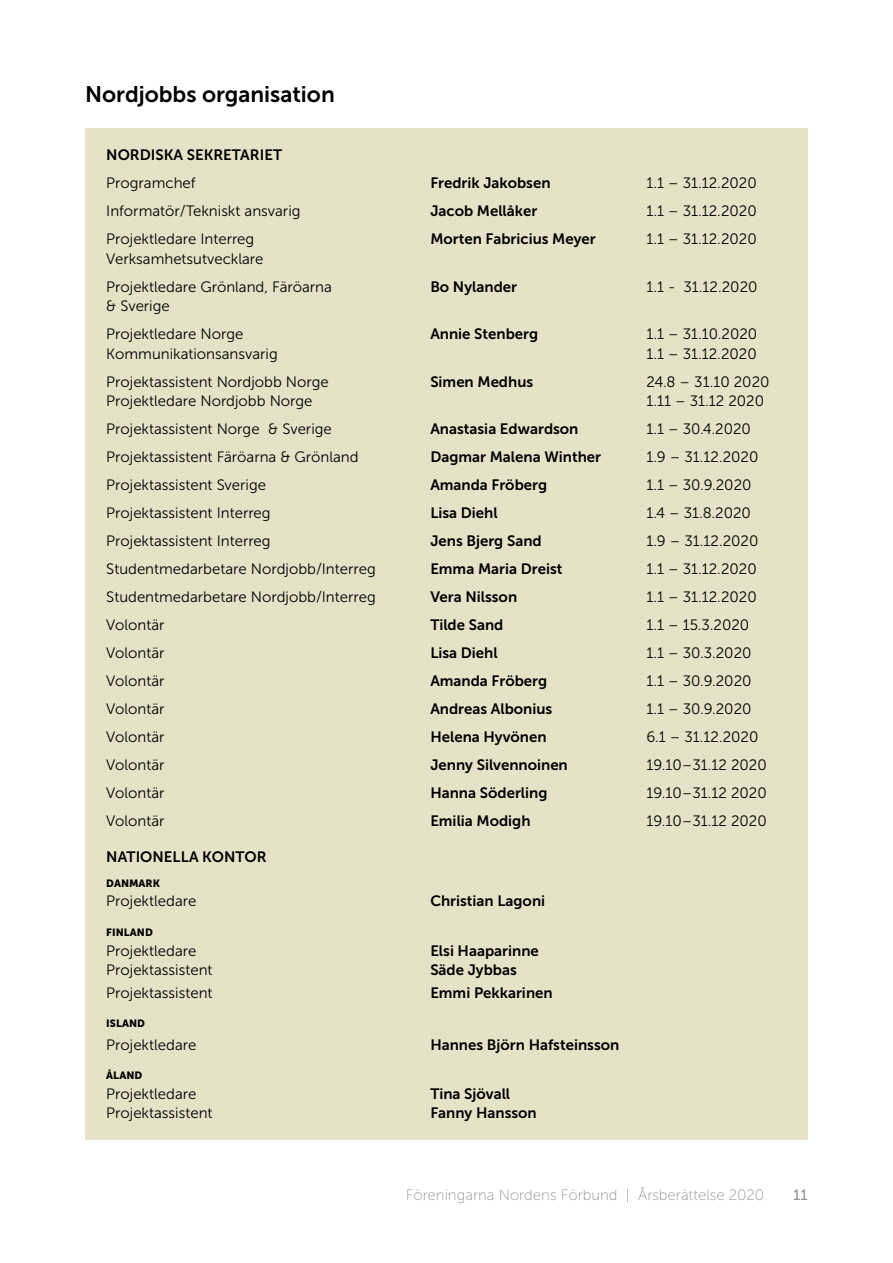
<style>
.page{position:relative;width:893px;height:1263px;background:#fff}
.page>*{position:absolute;margin:0;border:0;box-sizing:border-box;transform-origin:0 0}
.t1{font:22.5px "Museo Sans 700";color:#000}
.t2{font:15px/28px "Museo Sans 300";color:#000}
.t3{font:15px "Museo Sans 700";color:#000}
.t4{font:15px "Museo Sans 100";color:#939598}
.t5{font:15px "Museo Sans 500";color:#939598}
.t6{font:10.5px "Museo Sans 900";color:#000}
</style>
<div class="page">
<div style="left:85px;top:128px;width:723px;height:1011px;background:#e6e2c7"></div>
<h1 class="t1" style="left:85px;top:82px;width:251px">Nordjobbs organisation</h1>
<p class="t3" style="left:106px;top:147px;width:177px">NORDISKA SEKRETARIET</p>
<p class="t2" style="left:106px;top:169px;width:91px">Programchef</p>
<p class="t3" style="left:430px;top:175px;width:122px">Fredrik Jakobsen</p>
<p class="t2" style="left:646px;top:169px;width:112px">1.1 – 31.12.2020</p>
<p class="t2" style="left:106px;top:197px;width:196px">Informatör/Tekniskt ansvarig</p>
<p class="t3" style="left:430px;top:203px;width:108px">Jacob Mellåker</p>
<p class="t2" style="left:646px;top:197px;width:112px">1.1 – 31.12.2020</p>
<p class="t2" style="left:106px;top:225px;width:150px">Projektledare Interreg</p>
<p class="t3" style="left:430px;top:231px;width:167px">Morten Fabricius Meyer</p>
<p class="t2" style="left:646px;top:225px;width:112px">1.1 – 31.12.2020</p>
<p class="t2" style="left:106px;top:245px;width:227px">Verksamhetsutvecklare<br>Projektledare Grönland, Färöarna</p>
<p class="t3" style="left:430px;top:278px;width:88px">Bo Nylander</p>
<p class="t2" style="left:646px;top:273px;width:113px">1.1 - 31.12.2020</p>
<p class="t2" style="left:106px;top:292px;width:139px">&amp; Sverige<br>Projektledare Norge</p>
<p class="t3" style="left:430px;top:326px;width:109px">Annie Stenberg</p>
<p class="t2" style="left:646px;top:320px;width:112px">1.1 – 31.10.2020</p>
<p class="t2" style="left:106px;top:340px;width:173px">Kommunikationsansvarig</p>
<p class="t2" style="left:646px;top:340px;width:112px">1.1 – 31.12.2020</p>
<p class="t2" style="left:106px;top:368px;width:224px">Projektassistent Nordjobb Norge</p>
<p class="t3" style="left:430px;top:373px;width:104px">Simen Medhus</p>
<p class="t2" style="left:646px;top:368px;width:125px">24.8 – 31.10 2020</p>
<p class="t2" style="left:106px;top:387px;width:208px">Projektledare Nordjobb Norge</p>
<p class="t2" style="left:646px;top:387px;width:119px">1.11 – 31.12 2020</p>
<p class="t2" style="left:106px;top:415px;width:227px">Projektassistent Norge &amp; Sverige</p>
<p class="t3" style="left:430px;top:421px;width:150px">Anastasia Edwardson</p>
<p class="t2" style="left:646px;top:415px;width:106px">1.1 – 30.4.2020</p>
<p class="t2" style="left:106px;top:443px;width:254px">Projektassistent Färöarna &amp; Grönland</p>
<p class="t3" style="left:430px;top:449px;width:172px">Dagmar Malena Winther</p>
<p class="t2" style="left:646px;top:443px;width:114px">1.9 – 31.12.2020</p>
<p class="t2" style="left:106px;top:471px;width:161px">Projektassistent Sverige</p>
<p class="t3" style="left:430px;top:477px;width:118px">Amanda Fröberg</p>
<p class="t2" style="left:646px;top:471px;width:107px">1.1 – 30.9.2020</p>
<p class="t2" style="left:106px;top:499px;width:166px">Projektassistent Interreg</p>
<p class="t3" style="left:430px;top:505px;width:69px">Lisa Diehl</p>
<p class="t2" style="left:646px;top:499px;width:106px">1.4 – 31.8.2020</p>
<p class="t2" style="left:106px;top:527px;width:166px">Projektassistent Interreg</p>
<p class="t3" style="left:430px;top:533px;width:113px">Jens Bjerg Sand</p>
<p class="t2" style="left:646px;top:527px;width:114px">1.9 – 31.12.2020</p>
<p class="t2" style="left:106px;top:555px;width:271px">Studentmedarbetare Nordjobb/Interreg</p>
<p class="t3" style="left:430px;top:561px;width:134px">Emma Maria Dreist</p>
<p class="t2" style="left:646px;top:555px;width:112px">1.1 – 31.12.2020</p>
<p class="t2" style="left:106px;top:583px;width:271px">Studentmedarbetare Nordjobb/Interreg</p>
<p class="t3" style="left:430px;top:589px;width:88px">Vera Nilsson</p>
<p class="t2" style="left:646px;top:583px;width:112px">1.1 – 31.12.2020</p>
<p class="t2" style="left:106px;top:611px;width:60px">Volontär</p>
<p class="t3" style="left:430px;top:617px;width:75px">Tilde Sand</p>
<p class="t2" style="left:646px;top:611px;width:104px">1.1 – 15.3.2020</p>
<p class="t2" style="left:106px;top:639px;width:60px">Volontär</p>
<p class="t3" style="left:430px;top:645px;width:69px">Lisa Diehl</p>
<p class="t2" style="left:646px;top:639px;width:107px">1.1 – 30.3.2020</p>
<p class="t2" style="left:106px;top:667px;width:60px">Volontär</p>
<p class="t3" style="left:430px;top:673px;width:118px">Amanda Fröberg</p>
<p class="t2" style="left:646px;top:667px;width:107px">1.1 – 30.9.2020</p>
<p class="t2" style="left:106px;top:695px;width:60px">Volontär</p>
<p class="t3" style="left:430px;top:701px;width:124px">Andreas Albonius</p>
<p class="t2" style="left:646px;top:695px;width:107px">1.1 – 30.9.2020</p>
<p class="t2" style="left:106px;top:723px;width:60px">Volontär</p>
<p class="t3" style="left:430px;top:729px;width:118px">Helena Hyvönen</p>
<p class="t2" style="left:646px;top:723px;width:114px">6.1 – 31.12.2020</p>
<p class="t2" style="left:106px;top:751px;width:60px">Volontär</p>
<p class="t3" style="left:430px;top:757px;width:139px">Jenny Silvennoinen</p>
<p class="t2" style="left:646px;top:751px;width:122px">19.10–31.12 2020</p>
<p class="t2" style="left:106px;top:779px;width:60px">Volontär</p>
<p class="t3" style="left:430px;top:785px;width:119px">Hanna Söderling</p>
<p class="t2" style="left:646px;top:779px;width:122px">19.10–31.12 2020</p>
<p class="t2" style="left:106px;top:807px;width:60px">Volontär</p>
<p class="t3" style="left:430px;top:813px;width:102px">Emilia Modigh</p>
<p class="t2" style="left:646px;top:807px;width:122px">19.10–31.12 2020</p>
<p class="t3" style="left:106px;top:848px;width:162px">NATIONELLA KONTOR</p>
<p class="t6" style="left:106px;top:877px;width:55px">DANMARK</p>
<p class="t2" style="left:106px;top:887px;width:92px">Projektledare</p>
<p class="t3" style="left:430px;top:893px;width:116px">Christian Lagoni</p>
<p class="t6" style="left:106px;top:926px;width:48px">FINLAND</p>
<p class="t2" style="left:106px;top:936px;width:92px">Projektledare</p>
<p class="t3" style="left:430px;top:942px;width:110px">Elsi Haaparinne</p>
<p class="t2" style="left:106px;top:956px;width:108px">Projektassistent</p>
<p class="t3" style="left:430px;top:961px;width:88px">Säde Jybbas</p>
<p class="t2" style="left:106px;top:978px;width:108px">Projektassistent</p>
<p class="t3" style="left:430px;top:984px;width:124px">Emmi Pekkarinen</p>
<p class="t6" style="left:106px;top:1017px;width:40px">ISLAND</p>
<p class="t2" style="left:106px;top:1030px;width:92px">Projektledare</p>
<p class="t3" style="left:430px;top:1036px;width:191px">Hannes Björn Hafsteinsson</p>
<p class="t6" style="left:106px;top:1070px;width:38px">ÅLAND</p>
<p class="t2" style="left:106px;top:1080px;width:92px">Projektledare</p>
<p class="t3" style="left:430px;top:1085px;width:81px">Tina Sjövall</p>
<p class="t2" style="left:106px;top:1099px;width:108px">Projektassistent</p>
<p class="t3" style="left:430px;top:1105px;width:108px">Fanny Hansson</p>
<p class="t4" style="left:406px;top:1187px;width:360px">Föreningarna Nordens Förbund | Årsberättelse 2020</p>
<p class="t5" style="left:793px;top:1186px;width:16px">11</p>
</div>
